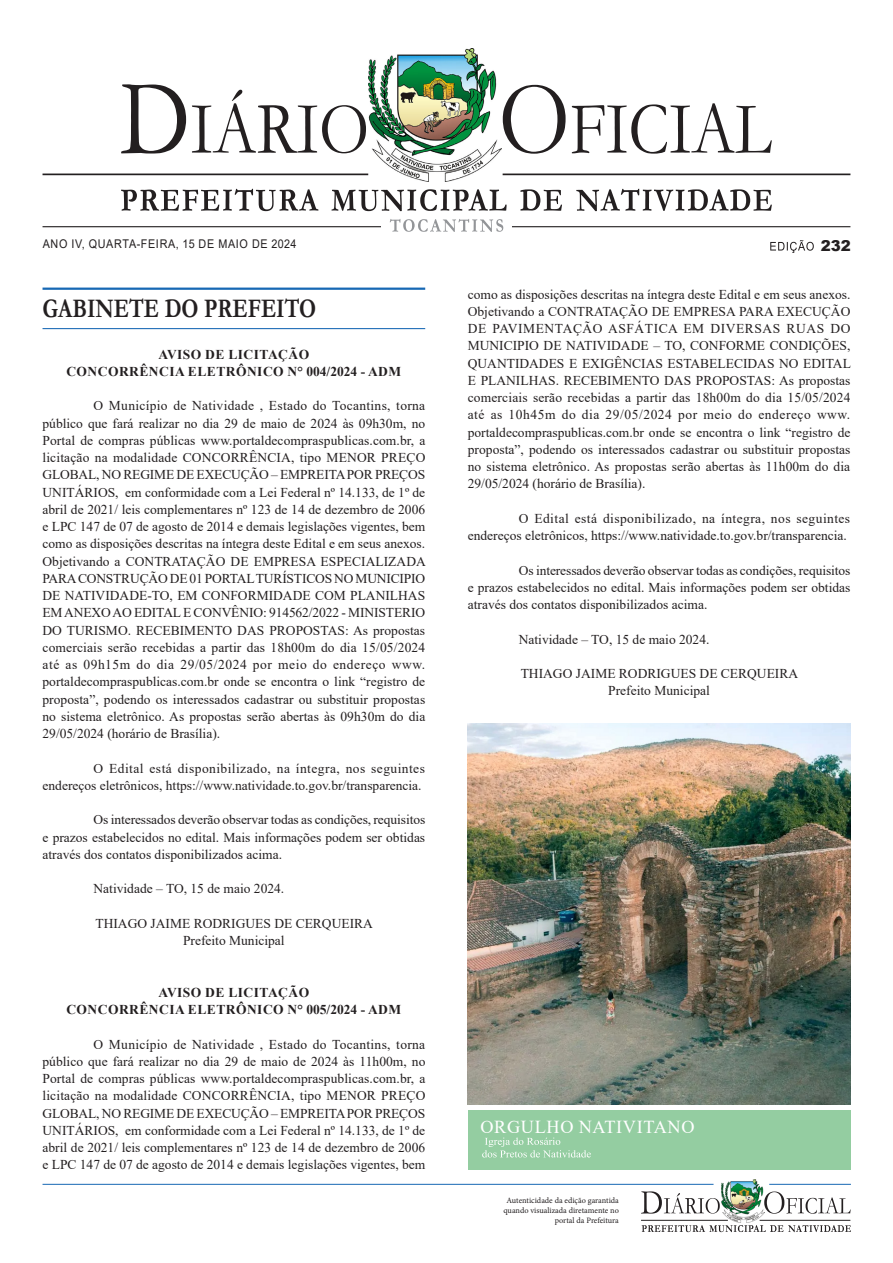
<style>
.page{position:relative;width:893px;height:1263px;background:#fff}
.page>*{position:absolute;margin:0;border:0;box-sizing:border-box;transform-origin:0 0}
.ChancelaOrgaos{font:700 27px "Garamond";color:#231f20;scale:.8 1}
.TEXTO{font:18.3px "Times New Roman";letter-spacing:.035em;color:#fff}
.t1{font:900 15px "Arial";color:#231f20}
.TEXTO-2{font:13.5px/17.2px "Times New Roman";color:#231f20;text-align:justify}
.TITULO{font:700 13.5px "Times New Roman";letter-spacing:.035em;color:#231f20}
.ASSINATURA{font:13.5px "Times New Roman";color:#231f20}
.t2{font:12px "Arial";letter-spacing:.065em;color:#231f20;scale:.9 1}
.t3{font:8.25px/9.9px "Minion Pro";color:#231f20;text-align:right}
</style>
<div class="page">
<hr style="left:512px;top:226px;width:338px;height:1px;background:#231f20">
<hr style="left:43px;top:226px;width:338px;height:1px;background:#231f20">
<hr style="left:43px;top:1184px;width:670px;height:1px;background:#1768b4">
<hr style="left:769px;top:1184px;width:82px;height:1px;background:#1768b4">
<svg style="left:390px;top:219px;width:113px;height:13px"></svg>
<img style="left:369px;top:48px;width:132px;height:134px">
<svg style="left:770px;top:240px;width:44px;height:13px"></svg>
<hr style="left:43px;top:174px;width:325px;height:1px;background:#231f20">
<hr style="left:503px;top:174px;width:347px;height:1px;background:#231f20">
<svg style="left:121px;top:189px;width:651px;height:22px"></svg>
<svg style="left:121px;top:84px;width:245px;height:70px"></svg>
<svg style="left:503px;top:85px;width:269px;height:69px"></svg>
<img style="left:721px;top:1180px;width:43px;height:42px">
<hr style="left:641px;top:1220px;width:87px;height:1px;background:#231f20">
<hr style="left:760px;top:1220px;width:90px;height:1px;background:#231f20">
<svg style="left:642px;top:1225px;width:209px;height:7px"></svg>
<svg style="left:641px;top:1191px;width:79px;height:22px"></svg>
<svg style="left:764px;top:1191px;width:87px;height:23px"></svg>
<hr style="left:43px;top:288px;width:382px;height:2px;background:#1768b4">
<hr style="left:43px;top:328px;width:382px;height:1px;background:#1768b4">
<img style="left:468px;top:724px;width:382px;height:380px">
<div style="left:468px;top:1110px;width:382px;height:59px;background:#94cda1"></div>
<svg style="left:482px;top:1137px;width:109px;height:20px"></svg>
<p class="t2" style="left:43px;top:236px;width:283px">ANO IV, QUARTA-FEIRA, 15 DE MAIO DE 2024</p>
<p class="t1" style="left:821px;top:235px;width:32px">232</p>
<p class="ChancelaOrgaos" style="left:43px;top:290px;width:344px">GABINETE DO PREFEITO</p>
<p class="TITULO" style="left:159px;top:344px;width:152px">AVISO DE LICITAÇÃO</p>
<p class="TITULO" style="left:66px;top:362px;width:336px">CONCORRÊNCIA ELETRÔNICO N° 004/2024 - ADM</p>
<p class="TEXTO-2" style="left:43px;top:397px;width:385px;text-indent:51px">O Município de Natividade , Estado do Tocantins, torna público que fará realizar no dia 29 de maio de 2024 às 09h30m, no Portal de compras públicas www.portaldecompraspublicas.com.br, a licitação na modalidade CONCORRÊNCIA, tipo MENOR PREÇO GLOBAL, NO REGIME DE EXECUÇÃO – EMPREITA POR PREÇOS UNITÁRIOS, em conformidade com a Lei Federal nº 14.133, de 1º de abril de 2021/ leis complementares nº 123 de 14 de dezembro de 2006 e LPC 147 de 07 de agosto de 2014 e demais legislações vigentes, bem como as disposições descritas na íntegra deste Edital e em seus anexos.<br>Objetivando a CONTRATAÇÃO DE EMPRESA ESPECIALIZADA PARA CONSTRUÇÃO DE 01 PORTAL TURÍSTICOS NO MUNICIPIO DE NATIVIDADE-TO, EM CONFORMIDADE COM PLANILHAS EM ANEXO AO EDITAL E CONVÊNIO: 914562/2022 - MINISTERIO DO TURISMO. RECEBIMENTO DAS PROPOSTAS: As propostas comerciais serão recebidas a partir das 18h00m do dia 15/05/2024 até as 09h15m do dia 29/05/2024 por meio do endereço www. portaldecompraspublicas.com.br onde se encontra o link “registro de proposta”, podendo os interessados cadastrar ou substituir propostas no sistema eletrônico. As propostas serão abertas às 09h30m do dia 29/05/2024 (horário de Brasília).</p>
<p class="TEXTO-2" style="left:43px;top:759px;width:384px;text-align:right">O Edital está disponibilizado, na íntegra, nos seguintes endereços eletrônicos, https://www.natividade.to.gov.br/transparencia.</p>
<p class="TEXTO-2" style="left:43px;top:811px;width:384px;text-indent:51px">Os interessados deverão observar todas as condições, requisitos e prazos estabelecidos no edital. Mais informações podem ser obtidas através dos contatos disponibilizados acima.</p>
<p class="TEXTO-2" style="left:94px;top:880px;width:192px">Natividade – TO, 15 de maio 2024.</p>
<p class="ASSINATURA" style="left:95px;top:914px;width:279px">THIAGO JAIME RODRIGUES DE CERQUEIRA</p>
<p class="ASSINATURA" style="left:183px;top:931px;width:103px">Prefeito Municipal</p>
<p class="TITULO" style="left:159px;top:983px;width:152px">AVISO DE LICITAÇÃO</p>
<p class="TITULO" style="left:66px;top:1000px;width:336px">CONCORRÊNCIA ELETRÔNICO N° 005/2024 - ADM</p>
<p class="TEXTO-2" style="left:43px;top:1035px;width:384px;text-indent:51px">O Município de Natividade , Estado do Tocantins, torna público que fará realizar no dia 29 de maio de 2024 às 11h00m, no Portal de compras públicas www.portaldecompraspublicas.com.br, a licitação na modalidade CONCORRÊNCIA, tipo MENOR PREÇO GLOBAL, NO REGIME DE EXECUÇÃO – EMPREITA POR PREÇOS UNITÁRIOS, em conformidade com a Lei Federal nº 14.133, de 1º de abril de 2021/ leis complementares nº 123 de 14 de dezembro de 2006 e LPC 147 de 07 de agosto de 2014 e demais legislações vigentes, bem</p>
<p class="TEXTO-2" style="left:468px;top:285px;width:385px">como as disposições descritas na íntegra deste Edital e em seus anexos.<br>Objetivando a CONTRATAÇÃO DE EMPRESA PARA EXECUÇÃO DE PAVIMENTAÇÃO ASFÁTICA EM DIVERSAS RUAS DO MUNICIPIO DE NATIVIDADE – TO, CONFORME CONDIÇÕES, QUANTIDADES E EXIGÊNCIAS ESTABELECIDAS NO EDITAL E PLANILHAS. RECEBIMENTO DAS PROPOSTAS: As propostas comerciais serão recebidas a partir das 18h00m do dia 15/05/2024 até as 10h45m do dia 29/05/2024 por meio do endereço www. portaldecompraspublicas.com.br onde se encontra o link “registro de proposta”, podendo os interessados cadastrar ou substituir propostas no sistema eletrônico. As propostas serão abertas às 11h00m do dia 29/05/2024 (horário de Brasília).</p>
<p class="TEXTO-2" style="left:468px;top:509px;width:384px;text-align:right">O Edital está disponibilizado, na íntegra, nos seguintes endereços eletrônicos, https://www.natividade.to.gov.br/transparencia.</p>
<p class="TEXTO-2" style="left:468px;top:561px;width:384px;text-indent:51px">Os interessados deverão observar todas as condições, requisitos e prazos estabelecidos no edital. Mais informações podem ser obtidas através dos contatos disponibilizados acima.</p>
<p class="TEXTO-2" style="left:519px;top:630px;width:192px">Natividade – TO, 15 de maio 2024.</p>
<p class="ASSINATURA" style="left:521px;top:664px;width:279px">THIAGO JAIME RODRIGUES DE CERQUEIRA</p>
<p class="ASSINATURA" style="left:608px;top:681px;width:103px">Prefeito Municipal</p>
<p class="TEXTO" style="left:480px;top:1114px;width:216px">ORGULHO NATIVITANO</p>
<p class="t3" style="left:503px;top:1195px;width:117px">Autenticidade da edição garantida quando visualizada diretamente no portal da Prefeitura</p>
</div>
